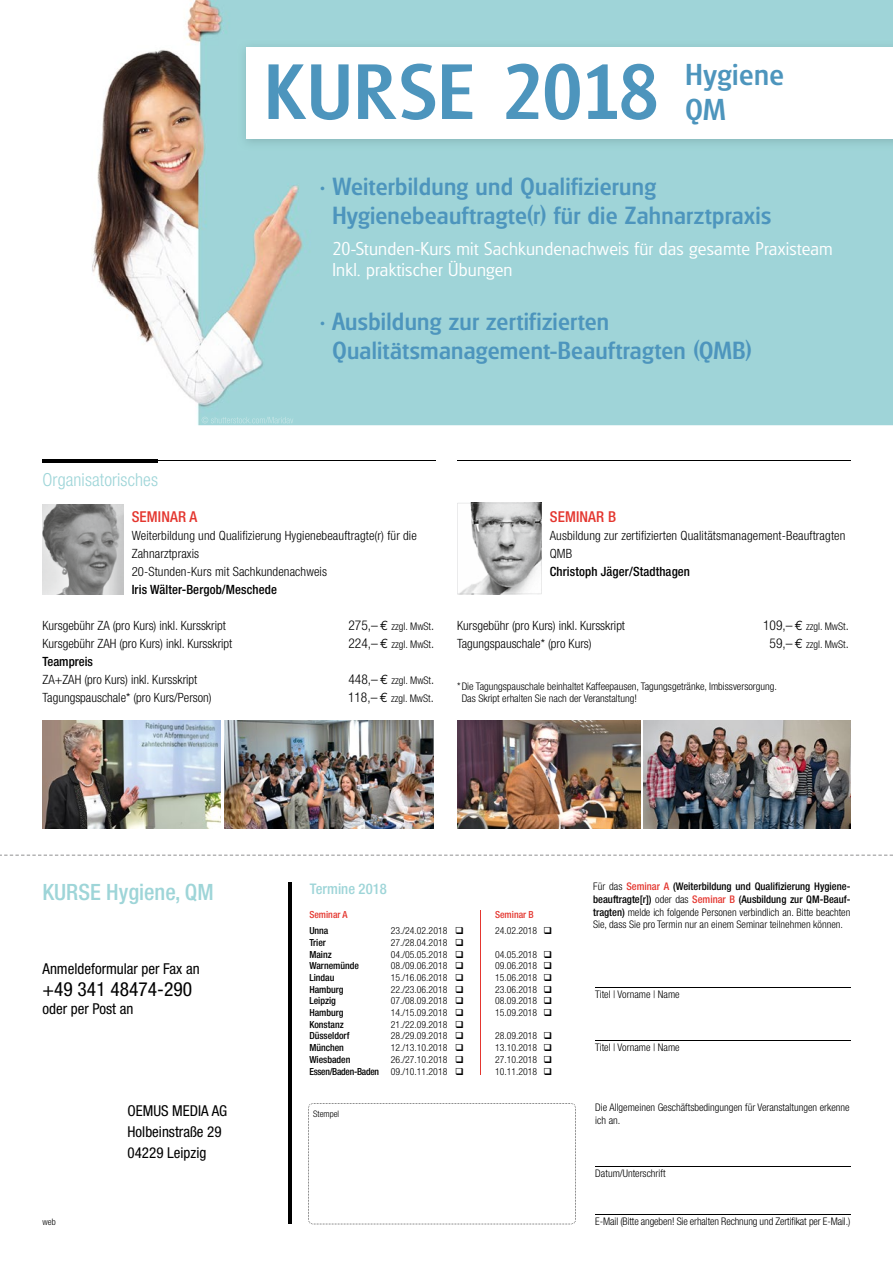
<style>
.page{position:relative;width:893px;height:1263px;background:#fff}
.page>*{position:absolute;margin:0;border:0;box-sizing:border-box;transform-origin:0 0}
.t1{font:500 29.25px/35.1px "Glasgow";letter-spacing:.025em;color:#4d95bd}
.t2{font:500 24px/28.8px "Glasgow";letter-spacing:.015em;color:#4d95bd}
.t3{font:500 condensed 22.5px "Helvetica Neue";color:#9ed5d8}
.t4{font:condensed 19.5px "Helvetica Neue";color:#000}
.t5{font:300 18px/21.6px "Glasgow";letter-spacing:.01em;color:#fff}
.t6{font:300 condensed 18px "Helvetica Neue";letter-spacing:.005em;color:#9ed5d8}
.t7{font:condensed 15px/21px "Helvetica Neue";color:#000}
.t8{font:500 condensed 15px "Helvetica Neue";letter-spacing:.01em;color:#e4362f}
.t9{font:500 condensed 14.7px "Helvetica Neue";color:#9ed5d8}
.t10{font:300 condensed 12.75px/18px "Helvetica Neue";color:#000}
.t11{font:500 condensed 12.75px "Helvetica Neue";letter-spacing:.01em;color:#000}
.t12{font:300 condensed 10.5px/12.6px "Helvetica Neue";color:#000}
.t13{font:300 condensed 9.75px/11.7px "Helvetica Neue";color:#000;text-align:justify}
.t14{font:500 condensed 9.75px "Helvetica Neue";color:#000}
.t15{font:500 condensed 9.75px "Helvetica Neue";color:#e4362f}
.t16{font:300 condensed 9px "Helvetica Neue";color:#000}
.s1{font-size:33.6px}
.s2{font-size:13.5px}
.s3{font-family:"Euro Mono";font-weight:400;font-stretch:normal;font-size:13.5px}
.s4{font-size:12.75px}
.s5{font-weight:500}
.s6{font-weight:500;color:#e4362f}
</style>
<div class="page">
<hr style="left:43px;top:460px;width:393px;height:1px;background:#000">
<hr style="left:43px;top:460px;width:115px;height:3px;background:#000">
<hr style="left:457px;top:460px;width:393px;height:1px;background:#000">
<img style="left:43px;top:504px;width:80px;height:90px">
<svg style="left:458px;top:503px;width:83px;height:91px"></svg>
<img style="left:43px;top:720px;width:178px;height:108px">
<img style="left:644px;top:720px;width:206px;height:108px">
<img style="left:458px;top:720px;width:182px;height:108px">
<img style="left:225px;top:720px;width:208px;height:108px">
<svg style="left:0;top:855px;width:893px;height:1px"></svg>
<hr style="left:289px;top:882px;width:3px;height:342px;background:#000">
<svg style="left:308px;top:1103px;width:268px;height:121px"></svg>
<hr style="left:595px;top:1166px;width:255px;height:1px;background:#000">
<hr style="left:595px;top:1214px;width:255px;height:1px;background:#000">
<hr style="left:595px;top:987px;width:255px;height:1px;background:#000">
<hr style="left:595px;top:1040px;width:255px;height:1px;background:#000">
<hr style="left:480px;top:911px;width:1px;height:164px;background:#e4362f">
<img style="left:92px;top:0;width:801px;height:425px">
<img style="left:238px;top:40px;width:655px;height:110px">
<div style="left:246px;top:47px;width:647px;height:92px;background:#fff"></div>
<svg style="left:269px;top:63px;width:387px;height:57px"></svg>
<img style="left:202px;top:417px;width:91px;height:6px">
<h1 class="t1" style="left:685px;top:56px;width:100px">Hygiene<br>QM</h1>
<h2 class="t2" style="left:332px;top:172px;width:440px;text-indent:-12px"><span class="s1">•</span> Weiterbildung und Qualifizierung<br>Hygienebeauftragte(r) für die Zahnarztpraxis</h2>
<h3 class="t5" style="left:332px;top:237px;width:502px">20-Stunden-Kurs mit Sachkundenachweis für das gesamte Praxisteam<br>Inkl. praktischer Übungen</h3>
<h2 class="t2" style="left:332px;top:307px;width:421px;text-indent:-12px"><span class="s1">•</span> Ausbildung zur zertifizierten<br>Qualitätsmanagemen t-Beauftragten (QMB)</h2>
<h3 class="t6" style="left:43px;top:469px;width:117px">Organisatorisches</h3>
<h3 class="t8" style="left:132px;top:508px;width:67px">SEMINAR A</h3>
<p class="t10" style="left:132px;top:526px;width:287px">Weiterbildung und Qualifizierung Hygienebeauftragte(r) für die<br>Zahnarztpraxis<br>20-Stunden-Kurs mit Sachkundenachweis</p>
<p class="t11" style="left:132px;top:582px;width:147px">Iris Wälter-Bergob/Meschede</p>
<p class="t10" style="left:43px;top:616px;width:185px">Kursgebühr ZA (pro Kurs) inkl. Kursskript</p>
<p class="t12" style="left:348px;top:620px;width:87px"><span class="s2">275,–</span> <span class="s3">€</span> zzgl. MwSt<span class="s4">.</span></p>
<p class="t10" style="left:43px;top:634px;width:191px">Kursgebühr ZAH (pro Kurs) inkl. Kursskript</p>
<p class="t12" style="left:348px;top:638px;width:87px"><span class="s2">224,–</span> <span class="s3">€</span> zzgl. MwSt<span class="s4">.</span></p>
<p class="t11" style="left:43px;top:654px;width:52px">Teampreis</p>
<p class="t10" style="left:43px;top:670px;width:156px">ZA+ZAH (pro Kurs) inkl. Kursskript</p>
<p class="t12" style="left:348px;top:674px;width:87px"><span class="s2">448,–</span> <span class="s3">€</span> zzgl. MwSt<span class="s4">.</span></p>
<p class="t10" style="left:43px;top:688px;width:171px">Tagungspauschale* (pro Kurs/Person)</p>
<p class="t12" style="left:348px;top:692px;width:87px"><span class="s2">118,–</span> <span class="s3">€</span> zzgl. MwSt<span class="s4">.</span></p>
<h3 class="t8" style="left:550px;top:508px;width:68px">SEMINAR B</h3>
<p class="t10" style="left:550px;top:526px;width:297px">Ausbildung zur zertifizierten Qualitätsmanagement-Beauftragten<br>QMB</p>
<p class="t11" style="left:550px;top:564px;width:142px">Christoph Jäger/Stadthagen</p>
<p class="t10" style="left:457px;top:616px;width:169px">Kursgebühr (pro Kurs) inkl. Kursskript</p>
<p class="t12" style="left:763px;top:620px;width:87px"><span class="s2">109,–</span> <span class="s3">€</span> zzgl. MwSt<span class="s4">.</span></p>
<p class="t10" style="left:457px;top:634px;width:136px">Tagungspauschale* (pro Kurs)</p>
<p class="t12" style="left:770px;top:638px;width:81px"><span class="s2">59,–</span> <span class="s3">€</span> zzgl. MwSt<span class="s4">.</span></p>
<p class="t12" style="left:462px;top:680px;width:317px;line-height:12px;text-indent:-5px">* Die Tagungspauschale beinhaltet Kaffeepausen, Tagungsgetränke, Imbissversorgung.<br>Das Skript erhalten Sie nach der Veranstaltung!</p>
<h3 class="t3" style="left:43px;top:878px;width:173px">KURSE Hygiene, QM</h3>
<h3 class="t7" style="left:43px;top:958px;width:159px">Anmeldeformular per Fax an</h3>
<h3 class="t4" style="left:43px;top:978px;width:151px">+49 341 48474-290</h3>
<h3 class="t7" style="left:43px;top:998px;width:92px">oder per Post an</h3>
<p class="t16" style="left:43px;top:1216px;width:15px">web</p>
<h3 class="t7" style="left:128px;top:1100px;width:101px">OEMUS MEDIA AG<br>Holbeinstraße 29<br>04229 Leipzig</h3>
<h3 class="t9" style="left:310px;top:880px;width:78px">Termine 2018</h3>
<p class="t15" style="left:309px;top:909px;width:40px">Seminar A</p>
<p class="t14" style="left:309px;top:925px;width:21px">Unna</p>
<p class="t13" style="left:391px;top:925px;width:75px">23./24.02.2018 ❑</p>
<p class="t14" style="left:309px;top:936px;width:18px">Trier</p>
<p class="t13" style="left:391px;top:936px;width:75px">27./28.04.2018 ❑</p>
<p class="t14" style="left:309px;top:948px;width:24px">Mainz</p>
<p class="t13" style="left:391px;top:948px;width:75px">04./05.05.2018 ❑</p>
<p class="t14" style="left:309px;top:960px;width:51px">Warnemünde</p>
<p class="t13" style="left:391px;top:960px;width:75px">08./09.06.2018 ❑</p>
<p class="t14" style="left:309px;top:972px;width:27px">Lindau</p>
<p class="t13" style="left:391px;top:971px;width:75px">15./16.06.2018 ❑</p>
<p class="t14" style="left:309px;top:983px;width:36px">Hamburg</p>
<p class="t13" style="left:391px;top:983px;width:75px">22./23.06.2018 ❑</p>
<p class="t14" style="left:309px;top:995px;width:28px">Leipzig</p>
<p class="t13" style="left:391px;top:995px;width:75px">07./08.09.2018 ❑</p>
<p class="t14" style="left:309px;top:1007px;width:36px">Hamburg</p>
<p class="t13" style="left:391px;top:1007px;width:75px">14./15.09.2018 ❑</p>
<p class="t14" style="left:309px;top:1018px;width:36px">Konstanz</p>
<p class="t13" style="left:391px;top:1018px;width:75px">21./22.09.2018 ❑</p>
<p class="t14" style="left:309px;top:1030px;width:42px">Düsseldorf</p>
<p class="t13" style="left:391px;top:1030px;width:75px">28./29.09.2018 ❑</p>
<p class="t14" style="left:309px;top:1042px;width:36px">München</p>
<p class="t13" style="left:391px;top:1042px;width:75px">12./13.10.2018 ❑</p>
<p class="t14" style="left:309px;top:1053px;width:43px">Wiesbaden</p>
<p class="t13" style="left:309px;top:1053px;width:156px;text-align:right">26./27.10.2018 ❑<br><span class="s5">Essen/Baden-Baden</span> 09./10.11.2018 ❑</p>
<p class="t13" style="left:495px;top:907px;width:58px;line-height:15.9px"><span class="s6">Seminar B<br></span>24.02.2018 ❑</p>
<p class="t13" style="left:495px;top:948px;width:58px">04.05.2018 ❑ 09.06.2018 ❑ 15.06.2018 ❑ 23.06.2018 ❑ 08.09.2018 ❑ 15.09.2018 ❑</p>
<p class="t13" style="left:495px;top:1030px;width:58px">28.09.2018 ❑ 13.10.2018 ❑ 27.10.2018 ❑ 10.11.2018 ❑</p>
<p class="t12" style="left:593px;top:880px;width:259px;text-align:justify">Für das <span class="s6">Seminar A</span> <span class="s5">(Weiterbildung und Qualifizierung Hygiene&shy;beauftragte[r])</span> oder das <span class="s6">Seminar B</span> <span class="s5">(Ausbildung zur QM-Beauf&shy;tragten)</span> melde ich folgende Personen verbindlich an. Bitte beachten Sie, dass Sie pro Termin nur an einem Seminar teilnehmen können.</p>
<p class="t12" style="left:595px;top:988px;width:86px">Titel | Vorname | Name</p>
<p class="t12" style="left:595px;top:1041px;width:86px">Titel | Vorname | Name</p>
<p class="t16" style="left:313px;top:1108px;width:27px">Stempel</p>
<p class="t12" style="left:595px;top:1101px;width:256px">Die Allgemeinen Geschäftsbedingungen für Veranstaltungen erkenne ich an.</p>
<p class="t12" style="left:595px;top:1167px;width:72px">Datum/Unterschrift</p>
<p class="t12" style="left:595px;top:1215px;width:257px">E-Mail (Bitte angeben! Sie erhalten Rechnung und Zertifikat per E-Mail.)</p>
</div>
